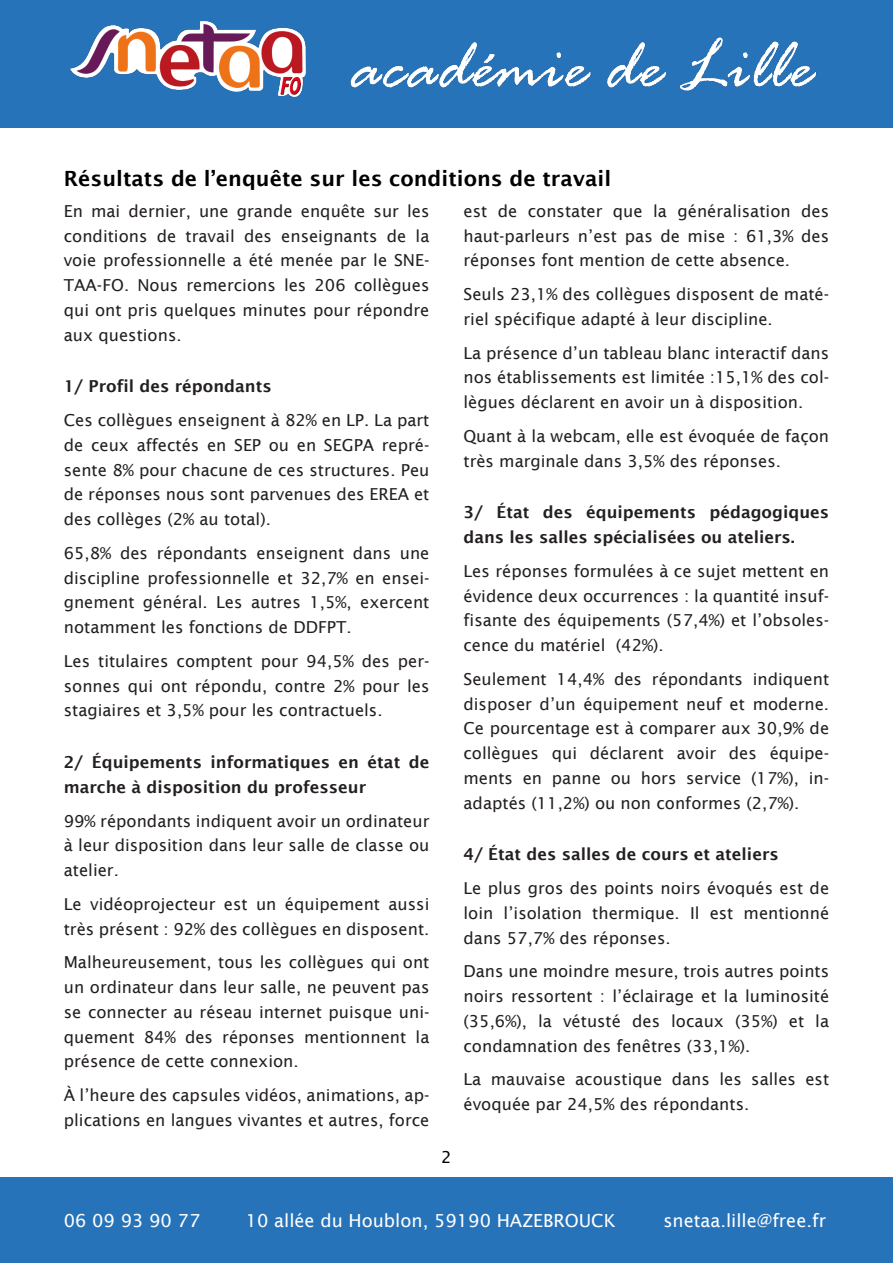
<style>
.page{position:relative;width:893px;height:1263px;background:#fff}
.page>*{position:absolute;margin:0;border:0;box-sizing:border-box;transform-origin:0 0}
.t1{font:600 21px "Lucida Sans";color:#000}
.t2{font:18px "Lucida Sans";color:#fff}
.t3{font:16.5px/24.8px "Lucida Sans";color:#231f20;text-align:justify}
.t4{font:600 16.5px/24.8px "Lucida Sans";color:#231f20}
.t5{font:16.5px "Lucida Sans";color:#000}
</style>
<div class="page">
<div style="left:0;top:0;width:893px;height:128px;background:#2773ba"></div>
<img style="left:71px;top:21px;width:234px;height:76px">
<img style="left:350px;top:37px;width:467px;height:54px">
<div style="left:0;top:1178px;width:893px;height:85px;background:#2773ba"></div>
<p class="t1" style="left:64px;top:170px;width:549px">Résultats de l’enquête sur les conditions de travail</p>
<p class="t3" style="left:64px;top:200px;width:367px">En mai dernier, une grande enquête sur les conditions de travail des enseignants de la voie professionnelle a été menée par le SNE-TAA-FO. Nous remercions les 206 collègues qui ont pris quelques minutes pour répondre aux questions.</p>
<p class="t4" style="left:64px;top:375px;width:209px">1/ Profil des répondants</p>
<p class="t3" style="left:64px;top:409px;width:367px">Ces collègues enseignent à 82% en LP. La part de ceux affectés en SEP ou en SEGPA repré&shy;sente 8% pour chacune de ces structures. Peu de réponses nous sont parvenues des EREA et des collèges (2% au total).</p>
<p class="t3" style="left:64px;top:542px;width:367px">65,8% des répondants enseignent dans une discipline professionnelle et 32,7% en ensei&shy;gnement général. Les autres 1,5%, exercent notamment les fonctions de DDFPT.</p>
<p class="t3" style="left:64px;top:650px;width:367px">Les titulaires comptent pour 94,5% des per&shy;sonnes qui ont répondu, contre 2% pour les stagiaires et 3,5% pour les contractuels.</p>
<p class="t4" style="left:64px;top:751px;width:367px">2/ Équipements informatiques en état de marche à disposition du professeur</p>
<p class="t3" style="left:64px;top:810px;width:367px">99% répondants indiquent avoir un ordinateur à leur disposition dans leur salle de classe ou atelier.</p>
<p class="t3" style="left:64px;top:893px;width:367px">Le vidéoprojecteur est un équipement aussi très présent : 92% des collègues en disposent.</p>
<p class="t3" style="left:64px;top:951px;width:367px">Malheureusement, tous les collègues qui ont un ordinateur dans leur salle, ne peuvent pas se connecter au réseau internet puisque uni&shy;quement 84% des réponses mentionnent la présence de cette connexion.</p>
<p class="t3" style="left:64px;top:1084px;width:367px">À l’heure des capsules vidéos, animations, ap&shy;plications en langues vivantes et autres, force</p>
<p class="t5" style="left:441px;top:1150px;width:12px">2</p>
<p class="t3" style="left:463px;top:200px;width:367px">est de constater que la généralisation des haut-parleurs n’est pas de mise : 61,3% des réponses font mention de cette absence.</p>
<p class="t3" style="left:463px;top:283px;width:367px">Seuls 23,1% des collègues disposent de maté&shy;riel spécifique adapté à leur discipline.</p>
<p class="t3" style="left:463px;top:342px;width:367px">La présence d’un tableau blanc interactif dans nos établissements est limitée :15,1% des col&shy;lègues déclarent en avoir un à disposition.</p>
<p class="t3" style="left:463px;top:425px;width:367px">Quant à la webcam, elle est évoquée de façon très marginale dans 3,5% des réponses.</p>
<p class="t4" style="left:463px;top:501px;width:367px">3/ État des équipements pédagogiques dans les salles spécialisées ou ateliers.</p>
<p class="t3" style="left:463px;top:560px;width:367px">Les réponses formulées à ce sujet mettent en évidence deux occurrences : la quantité insuf&shy;fisante des équipements (57,4%) et l’obsoles&shy;cence du matériel (42%).</p>
<p class="t3" style="left:463px;top:668px;width:367px">Seulement 14,4% des répondants indiquent disposer d’un équipement neuf et moderne.<br>Ce pourcentage est à comparer aux 30,9% de collègues qui déclarent avoir des équipe&shy;ments en panne ou hors service (17%), in&shy;adaptés (11,2%) ou non conformes (2,7%).</p>
<p class="t4" style="left:463px;top:843px;width:317px">4/ État des salles de cours et ateliers</p>
<p class="t3" style="left:463px;top:877px;width:367px">Le plus gros des points noirs évoqués est de loin l’isolation thermique. Il est mentionné dans 57,7% des réponses.</p>
<p class="t3" style="left:463px;top:960px;width:367px">Dans une moindre mesure, trois autres points noirs ressortent : l’éclairage et la luminosité (35,6%), la vétusté des locaux (35%) et la condamnation des fenêtres (33,1%).</p>
<p class="t3" style="left:463px;top:1068px;width:367px">La mauvaise acoustique dans les salles est évoquée par 24,5% des répondants.</p>
<p class="t2" style="left:64px;top:1213px;width:138px">06 09 93 90 77</p>
<p class="t2" style="left:246px;top:1213px;width:371px">10 allée du Houblon, 59190 HAZEBROUCK</p>
<p class="t2" style="left:663px;top:1213px;width:164px">snetaa.lille@free.fr</p>
</div>
